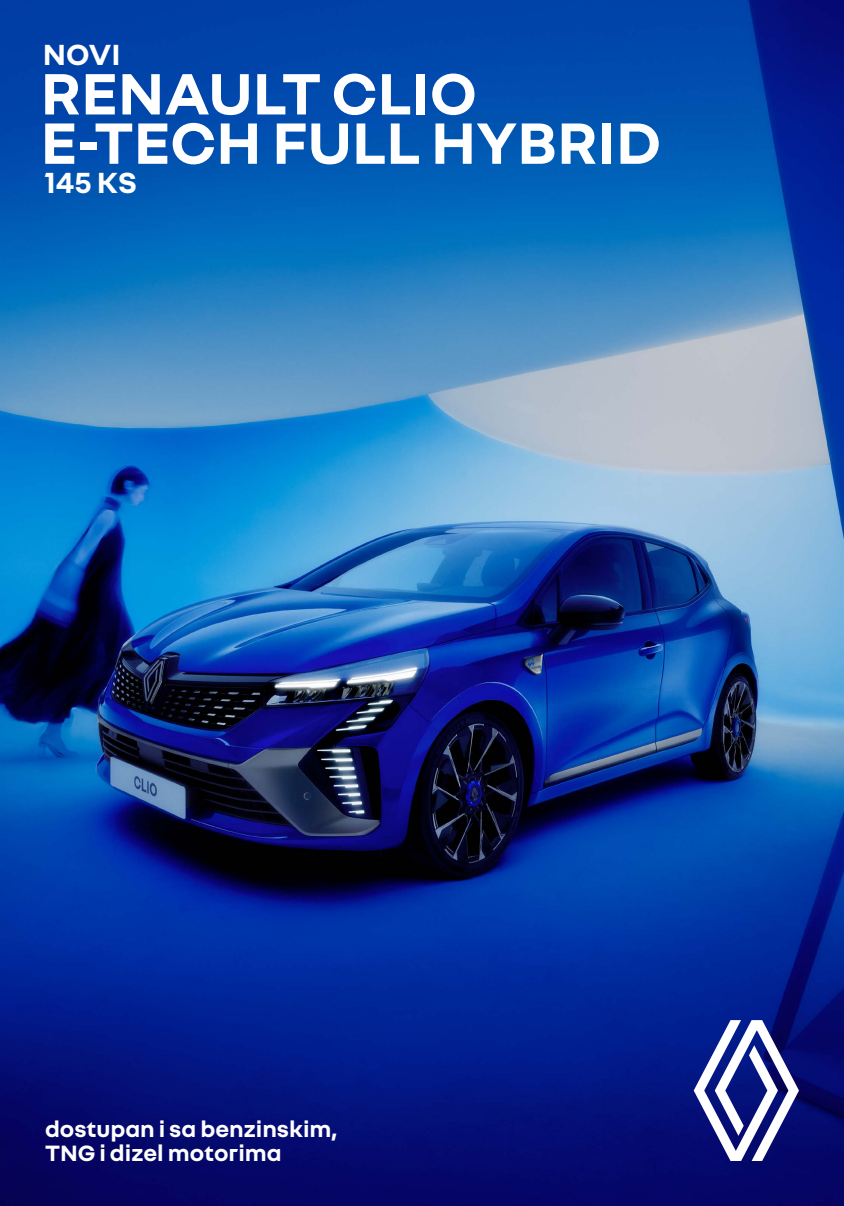
<style>
.page{position:relative;width:844px;height:1206px;background:#fff}
.page>*{position:absolute;margin:0;border:0;box-sizing:border-box;transform-origin:0 0}
.t1{font:700 63px "Nouvel R";color:#fff}
.t2{font:700 31.5px "Nouvel R";color:#fff}
.t3{font:700 24px/24px "Nouvel R";color:#fff}
</style>
<div class="page">
<img style="left:0;top:0;width:844px;height:1206px">
<svg style="left:694px;top:1020px;width:105px;height:141px"></svg>
<h2 class="t2" style="left:43px;top:34px;width:79px">NOVI</h2>
<h1 class="t1" style="left:40px;top:53px;width:438px">RENAULT CLIO</h1>
<h1 class="t1" style="left:40px;top:102px;width:622px">E-TECH FULL HYBRID</h1>
<h2 class="t2" style="left:44px;top:162px;width:94px">145 KS</h2>
<p class="t3" style="left:45px;top:1116px;width:294px">dostupan i sa benzinskim,<br>TNG i dizel motorima</p>
</div>
